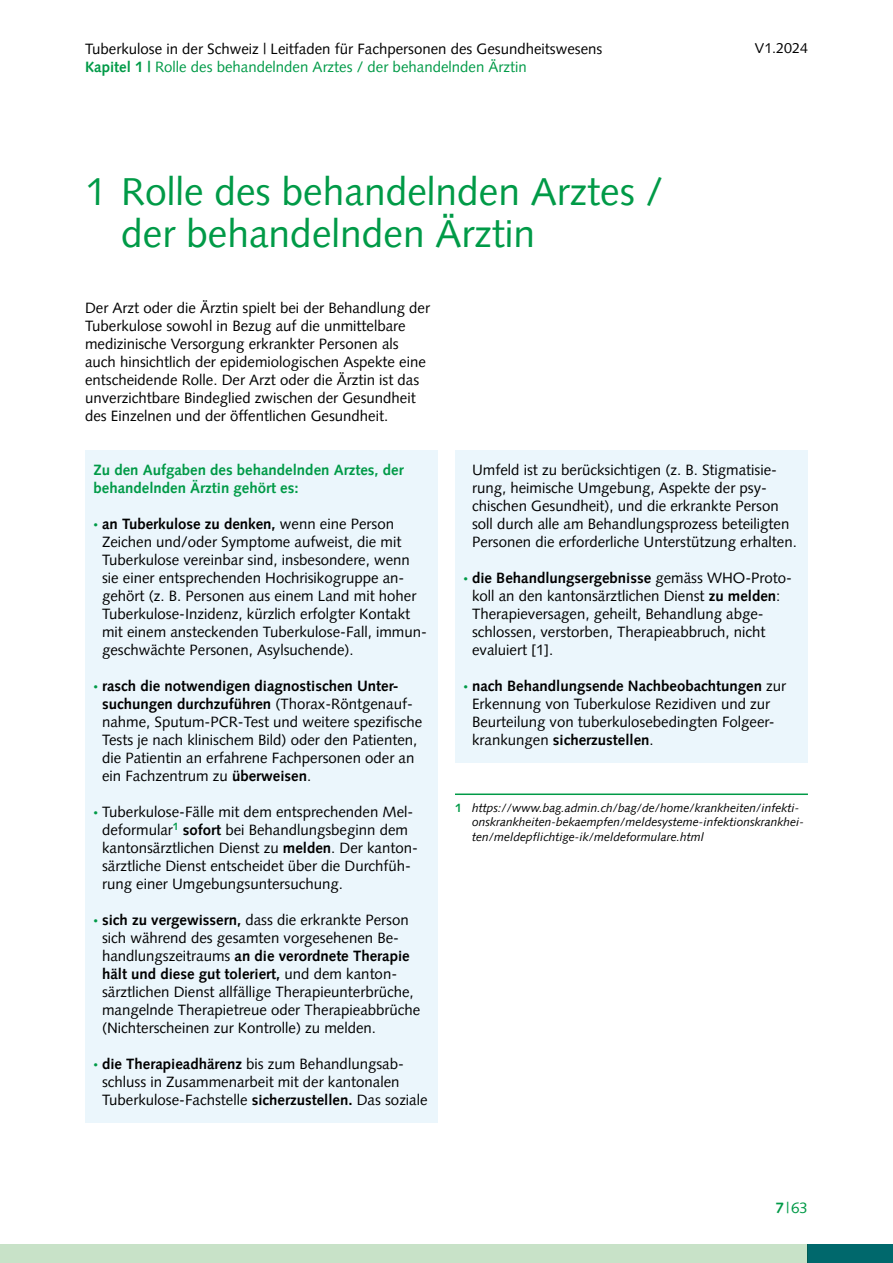
<style>
.page{position:relative;width:893px;height:1263px;background:#fff}
.page>*{position:absolute;margin:0;border:0;box-sizing:border-box;transform-origin:0 0}
.t1{font:39px/42px "Syntax LT Pro";color:#009a47}
.t2{font:15px/18px "Syntax LT Pro";color:#000}
.t3{font:700 15px/18px "Syntax LT Pro";color:#009a47}
.t4{font:15px "Syntax LT Pro";color:#009a47}
.t5{font:14.25px "Syntax LT Pro";color:#000}
.t6{font:italic 12px/14.4px "Syntax LT Pro";color:#000}
.s1{font-weight:700}
.s2{font-size:9.3px;color:#009a47}
.s3{font-weight:700;font-style:normal;color:#009a47}
</style>
<div class="page">
<div style="left:0;top:1245px;width:808px;height:18px;background:#c8e2c8"></div>
<div style="left:808px;top:1245px;width:85px;height:18px;background:#00686c"></div>
<div style="left:85px;top:451px;width:353px;height:60px;background:#ebf6fc"></div>
<div style="left:85px;top:505px;width:353px;height:168px;background:#ebf6fc"></div>
<div style="left:85px;top:667px;width:353px;height:132px;background:#ebf6fc"></div>
<div style="left:85px;top:793px;width:353px;height:114px;background:#ebf6fc"></div>
<div style="left:85px;top:901px;width:353px;height:150px;background:#ebf6fc"></div>
<div style="left:85px;top:1045px;width:353px;height:78px;background:#ebf6fc"></div>
<div style="left:455px;top:451px;width:353px;height:114px;background:#ebf6fc"></div>
<div style="left:455px;top:559px;width:353px;height:114px;background:#ebf6fc"></div>
<div style="left:455px;top:667px;width:353px;height:96px;background:#ebf6fc"></div>
<hr style="left:455px;top:793px;width:353px;height:2px;background:#009a47">
<p class="t2" style="left:85px;top:40px;width:519px">Tuberkulose in der Schweiz | Leitfaden für Fachpersonen des Gesundheitswesens</p>
<p class="t5" style="left:755px;top:40px;width:55px">V1.2024</p>
<p class="t4" style="left:85px;top:58px;width:443px"><span class="s1">Kapitel 1 |</span> Rolle des behandelnden Arztes / der behandelnden Ärztin</p>
<h1 class="t1" style="left:121px;top:170px;width:543px;text-indent:-36px">1 Rolle des behandelnden Arztes / der behandelnden Ärztin</h1>
<p class="t2" style="left:85px;top:298px;width:347px">Der Arzt oder die Ärztin spielt bei der Behandlung der Tuberkulose sowohl in Bezug auf die unmittelbare medizinische Versorgung erkrankter Personen als auch hinsichtlich der epidemiologischen Aspekte eine entscheidende Rolle. Der Arzt oder die Ärztin ist das unverzichtbare Bindeglied zwischen der Gesundheit des Einzelnen und der öffentlichen Gesundheit.</p>
<p class="t3" style="left:94px;top:460px;width:312px">Zu den Aufgaben des behandelnden Arztes, der behandelnden Ärztin gehört es:</p>
<p class="t2" style="left:102px;top:514px;width:326px;text-indent:-9px"><span class="s2">•</span> <span class="s1">an Tuberkulose zu denken,</span> wenn eine Person Zeichen und/oder Symptome aufweist, die mit Tuberkulose vereinbar sind, insbesondere, wenn sie einer entsprechenden Hochrisikogruppe an&shy;gehört (z. B. Personen aus einem Land mit hoher Tuberkulose-Inzidenz, kürzlich erfolgter Kontakt mit einem ansteckenden Tuberkulose-Fall, immun&shy;geschwächte Personen, Asylsuchende).</p>
<p class="t2" style="left:102px;top:676px;width:322px;text-indent:-9px"><span class="s2">•</span> <span class="s1">rasch die notwendigen diagnostischen Unter&shy;suchungen durchzuführen</span> (Thorax-Röntgenauf&shy;nahme, Sputum-PCR-Test und weitere spezifische Tests je nach klinischem Bild) oder den Patienten, die Patientin an erfahrene Fachpersonen oder an ein Fachzentrum zu <span class="s1">überweisen</span>.</p>
<p class="t2" style="left:102px;top:802px;width:317px;text-indent:-9px"><span class="s2">•</span> Tuberkulose-Fälle mit dem entsprechenden Mel&shy;deformular<sup>1</sup> <span class="s1">sofort</span> bei Behandlungsbeginn dem kantonsärztlichen Dienst zu <span class="s1">melden</span>. Der kanton&shy;särztliche Dienst entscheidet über die Durchfüh&shy;rung einer Umgebungsuntersuchung.</p>
<p class="t2" style="left:102px;top:910px;width:320px;text-indent:-9px"><span class="s2">•</span> <span class="s1">sich zu vergewissern,</span> dass die erkrankte Person sich während des gesamten vorgesehenen Be&shy;handlungszeitraums <span class="s1">an die verordnete Therapie hält und diese gut toleriert,</span> und dem kanton&shy;särztlichen Dienst allfällige Therapieunterbrüche, mangelnde Therapietreue oder Therapieabbrüche (Nichterscheinen zur Kontrolle) zu melden.</p>
<p class="t2" style="left:102px;top:1054px;width:327px;text-indent:-9px"><span class="s2">•</span> <span class="s1">die Therapieadhärenz</span> bis zum Behandlungsab&shy;schluss in Zusammenarbeit mit der kantonalen<br>Tuberkulose-Fachstelle <span class="s1">sicherzustellen.</span> Das soziale</p>
<p class="t2" style="left:472px;top:460px;width:326px">Umfeld ist zu berücksichtigen (z. B. Stigmatisie&shy;rung, heimische Umgebung, Aspekte der psy&shy;chischen Gesundheit), und die erkrankte Person soll durch alle am Behandlungsprozess beteiligten Personen die erforderliche Unterstützung erhalten.</p>
<p class="t2" style="left:472px;top:568px;width:321px;text-indent:-9px"><span class="s2">•</span> <span class="s1">die Behandlungsergebnisse</span> gemäss WHO-Proto&shy;koll an den kantonsärztlichen Dienst <span class="s1">zu melden</span>:<br>Therapieversagen, geheilt, Behandlung abge&shy;schlossen, verstorben, Therapieabbruch, nicht evaluiert [1].</p>
<p class="t2" style="left:472px;top:676px;width:316px;text-indent:-9px"><span class="s2">•</span> <span class="s1">nach Behandlungsende Nachbeobachtungen</span> zur Erkennung von Tuberkulose Rezidiven und zur Beurteilung von tuberkulosebedingten Folgeer&shy;krankungen <span class="s1">sicherzustellen</span>.</p>
<p class="t6" style="left:472px;top:801px;width:334px;text-indent:-17px"><span class="s3">1</span> https://www.bag.admin.ch/bag/de/home/krankheiten/infekti&shy;onskrankheiten-bekaempfen/meldesysteme-infektionskrankhei&shy;ten/meldepflichtige-ik/meldeformulare.html</p>
<p class="t4" style="left:776px;top:1199px;width:34px"><span class="s1">7</span>|63</p>
</div>
